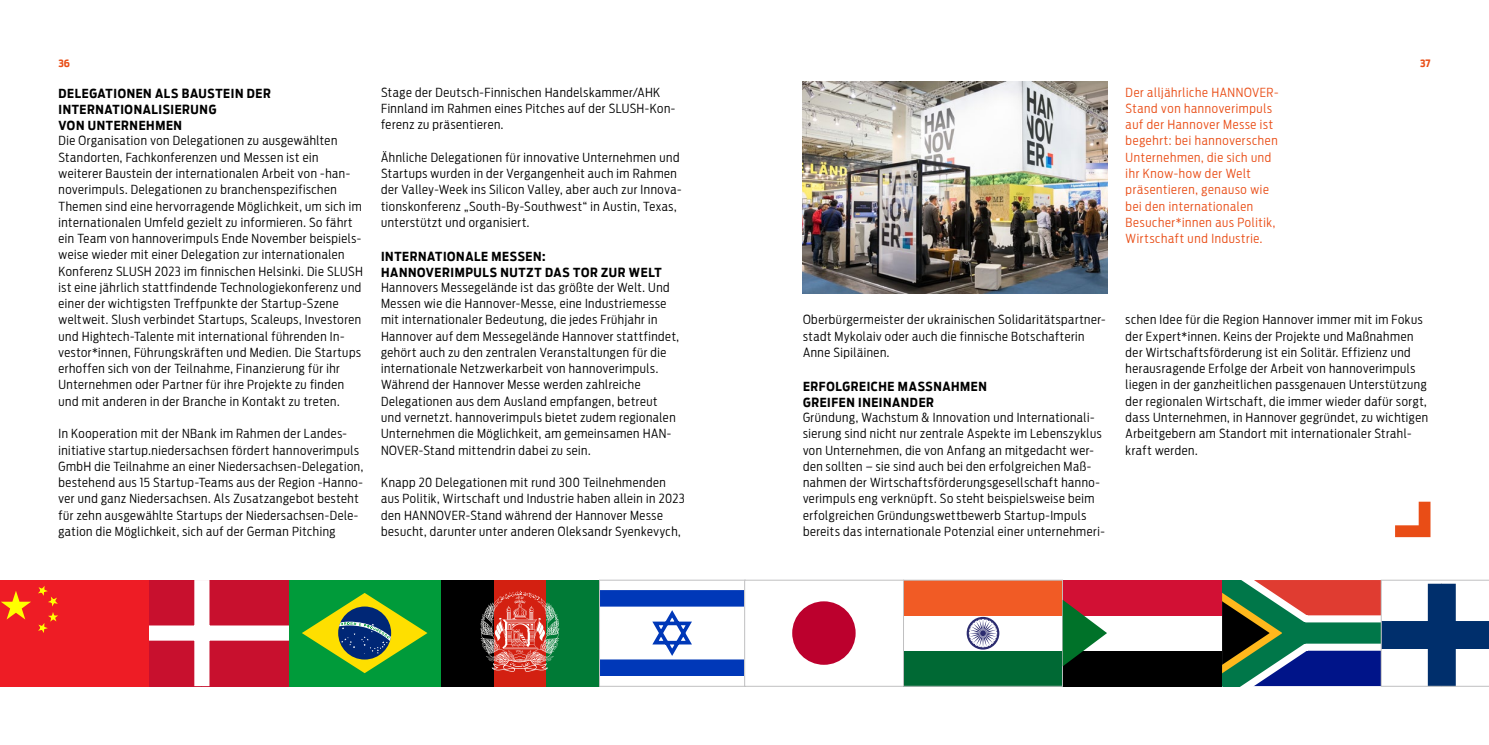
<style>
.page{position:relative;width:1489px;height:745px;background:#fff}
.page>*{position:absolute;margin:0;border:0;box-sizing:border-box;transform-origin:0 0}
.t1{font:300 12.5px/16.2px "Antenna Cond";letter-spacing:.045em;color:#000}
.t2{font:300 12.5px/16.2px "Antenna Cond";letter-spacing:.055em;color:#e94d16}
.t3{font:700 12.5px/16.2px "Antenna Cond";letter-spacing:.05em;color:#000}
.t4{font:700 10px "Antenna Cond";color:#e94d16}
</style>
<div class="page">
<div style="left:440px;top:579px;width:159px;height:106px;background:#d32011"></div>
<div style="left:440px;top:579px;width:53px;height:106px;background:#000"></div>
<div style="left:546px;top:579px;width:53px;height:106px;background:#007a36"></div>
<svg style="left:480px;top:590px;width:79px;height:81px"></svg>
<div style="left:289px;top:579px;width:151px;height:106px;background:#009b3a"></div>
<svg style="left:302px;top:593px;width:125px;height:79px"></svg>
<div style="left:149px;top:579px;width:140px;height:106px;background:#c8102e"></div>
<div style="left:194px;top:579px;width:15px;height:106px;background:#fff"></div>
<div style="left:149px;top:625px;width:140px;height:15px;background:#fff"></div>
<svg style="left:601px;top:590px;width:142px;height:85px"></svg>
<div style="left:599px;top:579px;width:146px;height:107px;border:1px solid #c0c0c1"></div>
<div style="left:792px;top:601px;width:63px;height:63px;background:#bc002d;border-radius:50%"></div>
<div style="left:744px;top:579px;width:159px;height:107px;border:1px solid #c0c0c1"></div>
<div style="left:903px;top:579px;width:159px;height:36px;background:#f15b25"></div>
<div style="left:903px;top:650px;width:159px;height:35px;background:#006934"></div>
<svg style="left:966px;top:616px;width:33px;height:33px"></svg>
<svg style="left:968px;top:618px;width:29px;height:29px"></svg>
<div style="left:903px;top:579px;width:159px;height:107px;border:1px solid #c0c0c1"></div>
<div style="left:1062px;top:579px;width:160px;height:106px;background:#000"></div>
<div style="left:1062px;top:579px;width:160px;height:71px;background:#fff"></div>
<div style="left:1062px;top:579px;width:160px;height:36px;background:#d21034"></div>
<svg style="left:1062px;top:599px;width:44px;height:67px"></svg>
<div style="left:0;top:579px;width:149px;height:107px;background:#ee1c25"></div>
<svg style="left:1px;top:591px;width:30px;height:28px"></svg>
<svg style="left:38px;top:586px;width:20px;height:46px"></svg>
<svg style="left:1221px;top:579px;width:267px;height:107px"></svg>
<svg style="left:1395px;top:501px;width:35px;height:35px"></svg>
<img style="left:803px;top:81px;width:304px;height:212px">
<p class="t4" style="left:58px;top:57px;width:13px">36</p>
<p class="t4" style="left:1419px;top:57px;width:12px">37</p>
<p class="t3" style="left:58px;top:85px;width:214px">DELEGATIONEN ALS BAUSTEIN DER<br>INTERNATIONALISIERUNG<br>VON UNTERNEHMEN</p>
<p class="t1" style="left:58px;top:133px;width:306px">Die Organisation von Delegationen zu ausgewählten Standorten, Fachkonferenzen und Messen ist ein weiterer Baustein der internationalen Arbeit von -han&shy;noverimpuls. Delegationen zu branchenspezifischen Themen sind eine hervorragende Möglichkeit, um sich im internationalen Umfeld gezielt zu informieren. So fährt ein Team von hannoverimpuls Ende November beispiels&shy;weise wieder mit einer Delegation zur internationalen Konferenz SLUSH 2023 im finnischen Helsinki. Die SLUSH ist eine jährlich stattfindende Technologiekonferenz und einer der wichtigsten Treffpunkte der Startup-Szene weltweit. Slush verbindet Startups, Scaleups, Investoren und Hightech-Talente mit international führenden In&shy;vestor*innen, Führungskräften und Medien. Die Startups erhoffen sich von der Teilnahme, Finanzierung für ihr Unternehmen oder Partner für ihre Projekte zu finden und mit anderen in der Branche in Kontakt zu treten.</p>
<p class="t1" style="left:58px;top:425px;width:306px">In Kooperation mit der NBank im Rahmen der Landes&shy;initiative startup.niedersachsen fördert hannoverimpuls GmbH die Teilnahme an einer Niedersachsen-Delegation, bestehend aus 15 Startup-Teams aus der Region -Hanno&shy;ver und ganz Niedersachsen. Als Zusatzangebot besteht für zehn ausgewählte Startups der Niedersachsen-Dele&shy;gation die Möglichkeit, sich auf der German Pitching</p>
<p class="t1" style="left:381px;top:84px;width:296px">Stage der Deutsch-Finnischen Handelskammer/AHK<br>Finnland im Rahmen eines Pitches auf der SLUSH-Kon&shy;ferenz zu präsentieren.</p>
<p class="t1" style="left:381px;top:149px;width:302px">Ähnliche Delegationen für innovative Unternehmen und Startups wurden in der Vergangenheit auch im Rahmen der Valley-Week ins Silicon Valley, aber auch zur Innova&shy;tionskonferenz „South-By-Southwest“ in Austin, Texas, unterstützt und organisiert.</p>
<p class="t3" style="left:381px;top:248px;width:282px">INTERNATIONALE MESSEN:<br>HANNOVERIMPULS NUTZT DAS TOR ZUR WELT</p>
<p class="t1" style="left:381px;top:279px;width:299px">Hannovers Messegelände ist das größte der Welt. Und Messen wie die Hannover-Messe, eine Industriemesse mit internationaler Bedeutung, die jedes Frühjahr in Hannover auf dem Messegelände Hannover stattfindet, gehört auch zu den zentralen Veranstaltungen für die internationale Netzwerkarbeit von hannoverimpuls.<br>Während der Hannover Messe werden zahlreiche Delegationen aus dem Ausland empfangen, betreut und vernetzt. hannoverimpuls bietet zudem regionalen Unternehmen die Möglichkeit, am gemeinsamen HAN-NOVER-Stand mittendrin dabei zu sein.</p>
<p class="t1" style="left:381px;top:474px;width:305px">Knapp 20 Delegationen mit rund 300 Teilnehmenden aus Politik, Wirtschaft und Industrie haben allein in 2023 den HANNOVER-Stand während der Hannover Messe besucht, darunter unter anderen Oleksandr Syenkevych,</p>
<p class="t2" style="left:1125px;top:84px;width:154px">Der alljährliche HANNOVER-<br>Stand von hannoverimpuls auf der Hannover Messe ist begehrt: bei hannoverschen<br>Unternehmen, die sich und ihr Know-how der Welt präsentieren, genauso wie bei den internationalen<br>Besucher*innen aus Politik,<br>Wirtschaft und Industrie.</p>
<p class="t1" style="left:803px;top:311px;width:304px">Oberbürgermeister der ukrainischen Solidaritätspartner&shy;stadt Mykolaiv oder auch die finnische Botschafterin<br>Anne Sipiläinen.</p>
<p class="t3" style="left:803px;top:378px;width:185px">ERFOLGREICHE MASSNAHMEN<br>GREIFEN INEINANDER</p>
<p class="t1" style="left:803px;top:409px;width:303px">Gründung, Wachstum &amp; Innovation und Internationali&shy;sierung sind nicht nur zentrale Aspekte im Lebenszyklus von Unternehmen, die von Anfang an mitgedacht wer&shy;den sollten – sie sind auch bei den erfolgreichen Maß&shy;nahmen der Wirtschaftsförderungsgesellschaft hanno&shy;verimpuls eng verknüpft. So steht beispielsweise beim erfolgreichen Gründungswettbewerb Startup-Impuls bereits das internationale Potenzial einer unternehmeri-</p>
<p class="t1" style="left:1125px;top:311px;width:304px">schen Idee für die Region Hannover immer mit im Fokus der Expert*innen. Keins der Projekte und Maßnahmen der Wirtschaftsförderung ist ein Solitär. Effizienz und herausragende Erfolge der Arbeit von hannoverimpuls liegen in der ganzheitlichen passgenauen Unterstützung der regionalen Wirtschaft, die immer wieder dafür sorgt, dass Unternehmen, in Hannover gegründet, zu wichtigen Arbeitgebern am Standort mit internationaler Strahl&shy;kraft werden.</p>
</div>
